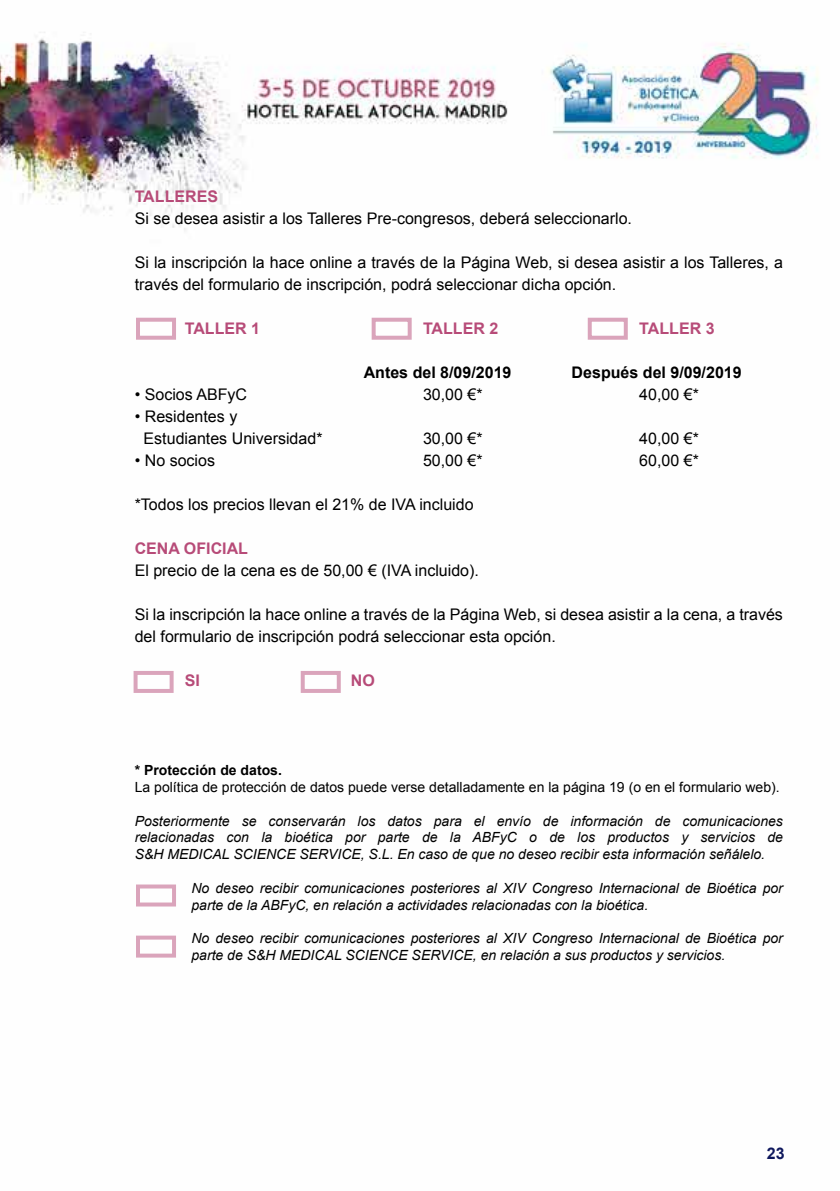
<style>
.page{position:relative;width:840px;height:1191px;background:#fff}
.page>*{position:absolute;margin:0;border:0;box-sizing:border-box;transform-origin:0 0}
.t1{font:16px/22px "Arial";color:#000}
.t2{font:700 16px "Arial";color:#b74b78}
.t3{font:700 16px "Arial";color:#000}
.t4{font:700 16px "Arial";color:#0f185d}
.t5{font:italic 14px/16.8px "Arial";color:#000}
.t6{font:14px "Arial";color:#000}
.t7{font:700 14px "Arial";color:#000}
</style>
<div class="page">
<img style="left:0;top:32px;width:818px;height:926px">
<p class="t2" style="left:135px;top:186px;width:85px">TALLERES</p>
<p class="t1" style="left:135px;top:207px;width:498px">Si se desea asistir a los Talleres Pre-congresos, deberá seleccionarlo.</p>
<p class="t1" style="left:135px;top:251px;width:649px">Si la inscripción la hace online a través de la Página Web, si desea asistir a los Talleres, a través del formulario de inscripción, podrá seleccionar dicha opción.</p>
<p class="t2" style="left:185px;top:318px;width:77px">TALLER 1</p>
<p class="t2" style="left:423px;top:318px;width:77px">TALLER 2</p>
<p class="t2" style="left:639px;top:318px;width:77px">TALLER 3</p>
<p class="t3" style="left:363px;top:362px;width:149px">Antes del 8/09/2019</p>
<p class="t3" style="left:571px;top:362px;width:171px">Después del 9/09/2019</p>
<p class="t1" style="left:135px;top:383px;width:114px">• Socios ABFyC</p>
<p class="t1" style="left:423px;top:383px;width:61px">30,00 €*</p>
<p class="t1" style="left:639px;top:383px;width:61px">40,00 €*</p>
<p class="t1" style="left:143px;top:405px;width:180px;text-indent:-9px">• Residentes y<br>Estudiantes Universidad*</p>
<p class="t1" style="left:423px;top:427px;width:61px">30,00 €*</p>
<p class="t1" style="left:639px;top:427px;width:61px">40,00 €*</p>
<p class="t1" style="left:135px;top:449px;width:82px">• No socios</p>
<p class="t1" style="left:423px;top:449px;width:61px">50,00 €*</p>
<p class="t1" style="left:639px;top:449px;width:61px">60,00 €*</p>
<p class="t1" style="left:135px;top:493px;width:340px">*Todos los precios llevan el 21% de IVA incluido</p>
<p class="t2" style="left:135px;top:538px;width:115px">CENA OFICIAL</p>
<p class="t1" style="left:135px;top:559px;width:345px">El precio de la cena es de 50,00 € (IVA incluido).</p>
<p class="t1" style="left:135px;top:603px;width:649px">Si la inscripción la hace online a través de la Página Web, si desea asistir a la cena, a través del formulario de inscripción podrá seleccionar esta opción.</p>
<p class="t2" style="left:185px;top:670px;width:17px">SI</p>
<p class="t2" style="left:351px;top:670px;width:25px">NO</p>
<p class="t7" style="left:135px;top:761px;width:149px">* Protección de datos.</p>
<p class="t6" style="left:135px;top:778px;width:646px">La política de protección de datos puede verse detalladamente en la página 19 (o en el formulario web).</p>
<p class="t5" style="left:135px;top:812px;width:649px;text-align:justify">Posteriormente se conservarán los datos para el envío de información de comunicaciones relacionadas con la bioética por parte de la ABFyC o de los productos y servicios de S&amp;H MEDICAL SCIENCE SERVICE, S.L. En caso de que no deseo recibir esta información señálelo.</p>
<p class="t5" style="left:191px;top:879px;width:592px">No deseo recibir comunicaciones posteriores al XIV Congreso Internacional de Bioética por parte de la ABFyC, en relación a actividades relacionadas con la bioética.</p>
<p class="t5" style="left:191px;top:930px;width:592px">No deseo recibir comunicaciones posteriores al XIV Congreso Internacional de Bioética por parte de S&amp;H MEDICAL SCIENCE SERVICE, en relación a sus productos y servicios.</p>
<p class="t4" style="left:766px;top:1142px;width:19px">23</p>
</div>
